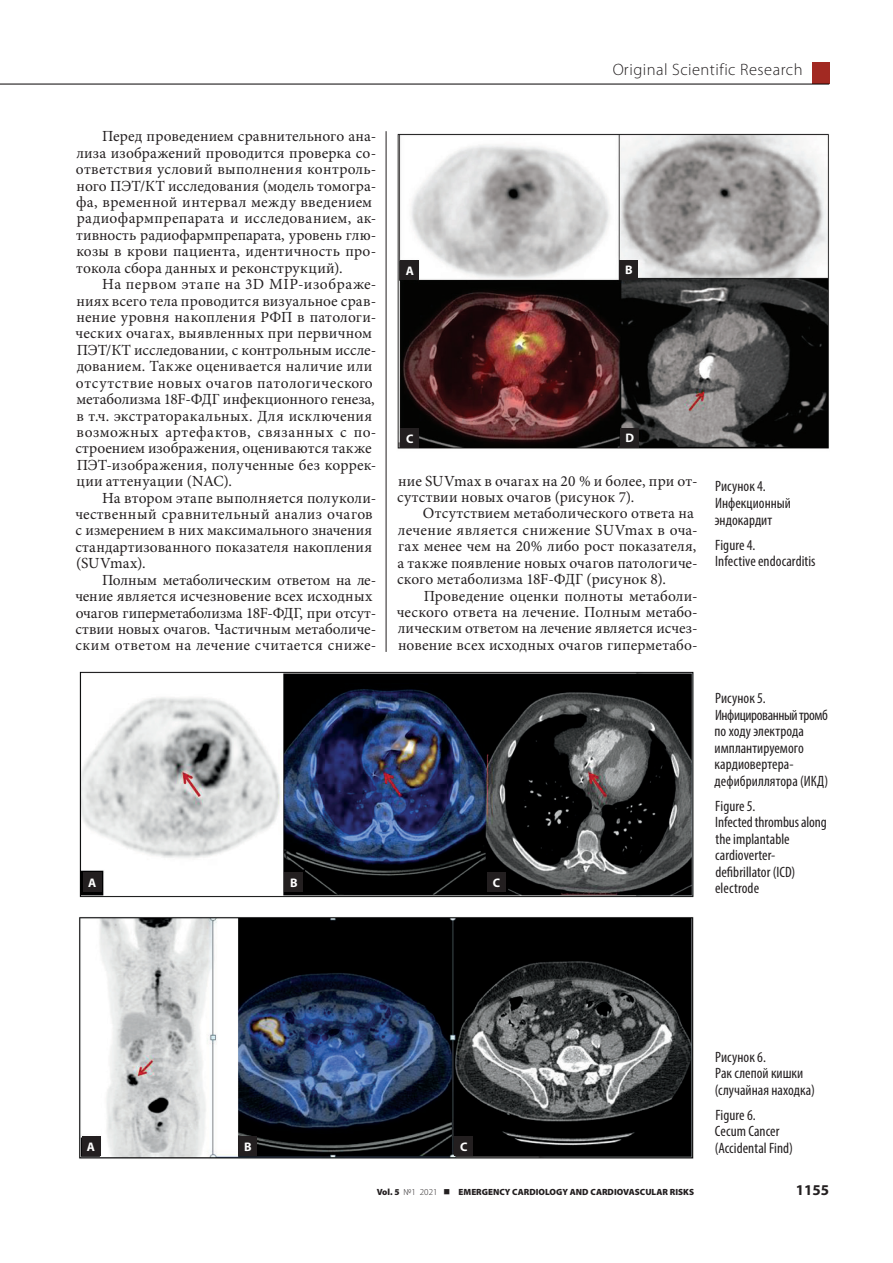
<style>
.page{position:relative;width:893px;height:1263px;background:#fff}
.page>*{position:absolute;margin:0;border:0;box-sizing:border-box;transform-origin:0 0}
.t1{font:300 16.5px "Myriad Pro";letter-spacing:.03em;color:#231f20}
.t2{font:15.45px/16.5px "Minion Pro";letter-spacing:.01em;color:#231f20}
.t3{font:condensed 15px/16.5px "Myriad Pro";letter-spacing:.005em;color:#231f20}
.t4{font:700 15px "Myriad Pro";color:#231f20}
.t5{font:700 12.45px "Myriad Pro";color:#fff}
.t6{font:900 9px "Myriad Pro";color:#231f20}
.s1{font-weight:300}
</style>
<div class="page">
<hr style="left:386px;top:131px;width:1px;height:521px;background:#231f20">
<img style="left:79px;top:671px;width:615px;height:227px">
<img style="left:79px;top:917px;width:614px;height:242px">
<img style="left:397px;top:133px;width:432px;height:316px">
<div style="left:400px;top:260px;width:19px;height:19px;background:#231f20"></div>
<div style="left:620px;top:260px;width:18px;height:19px;background:#231f20"></div>
<div style="left:401px;top:428px;width:18px;height:20px;background:#231f20"></div>
<div style="left:620px;top:428px;width:19px;height:19px;background:#231f20"></div>
<div style="left:83px;top:872px;width:19px;height:19px;background:#231f20"></div>
<div style="left:284px;top:872px;width:19px;height:19px;background:#231f20"></div>
<div style="left:487px;top:872px;width:19px;height:19px;background:#231f20"></div>
<div style="left:82px;top:1137px;width:18px;height:19px;background:#231f20"></div>
<div style="left:239px;top:1137px;width:18px;height:19px;background:#231f20"></div>
<div style="left:455px;top:1137px;width:18px;height:19px;background:#231f20"></div>
<hr style="left:0;top:83px;width:829px;height:2px;background:#231f20">
<div style="left:812px;top:63px;width:17px;height:21px;background:#a22922"></div>
<p class="t2" style="left:76px;top:128px;width:302px;text-indent:26px">Перед проведением сравнительного ана&shy;лиза изображений проводится проверка со&shy;ответствия условий выполнения контроль&shy;ного ПЭТ/КТ исследования (модель томогра&shy;фа, временной интервал между введением радиофармпрепарата и исследованием, ак&shy;тивность радиофармпрепарата, уровень глю&shy;козы в крови пациента, идентичность про&shy;токола сбора данных и реконструкций).</p>
<p class="t2" style="left:75px;top:276px;width:302px;text-indent:27px">На первом этапе на 3D MIP-изображе&shy;ниях всего тела проводится визуальное срав&shy;нение уровня накопления РФП в патологи&shy;ческих очагах, выявленных при первичном ПЭТ/КТ исследовании, с контрольным иссле&shy;дованием. Также оценивается наличие или отсутствие новых очагов патологического метаболизма 18F-ФДГ инфекционного генеза, в т.ч. экстраторакальных. Для исключения возможных артефактов, связанных с по&shy;строением изображения, оцениваются также ПЭТ-изображения, полученные без коррек&shy;ции аттенуации (NAC).</p>
<p class="t2" style="left:75px;top:490px;width:302px;text-indent:27px">На втором этапе выполняется полуколи&shy;чественный сравнительный анализ очагов с измерением в них максимального значения стандартизованного показателя накопления (SUVmax).</p>
<p class="t2" style="left:75px;top:572px;width:302px;text-indent:27px">Полным метаболическим ответом на ле&shy;чение является исчезновение всех исходных очагов гиперметаболизма 18F-ФДГ, при отсут&shy;ствии новых очагов. Частичным метаболиче&shy;ским ответом на лечение считается сниже-</p>
<p class="t1" style="left:612px;top:61px;width:192px">Original Scientific Research</p>
<p class="t5" style="left:406px;top:262px;width:10px">А</p>
<p class="t5" style="left:625px;top:262px;width:9px">B</p>
<p class="t5" style="left:406px;top:430px;width:9px">C</p>
<p class="t5" style="left:625px;top:430px;width:10px">D</p>
<p class="t2" style="left:397px;top:473px;width:300px">ние SUVmax в очагах на 20 % и более, при от&shy;сутствии новых очагов (рисунок 7).</p>
<p class="t2" style="left:397px;top:505px;width:302px;text-indent:26px">Отсутствием метаболического ответа на лечение является снижение SUVmax в оча&shy;гах менее чем на 20% либо рост показателя, а также появление новых очагов патологиче&shy;ского метаболизма 18F-ФДГ (рисунок 8).</p>
<p class="t2" style="left:397px;top:587px;width:302px;text-align:justify;text-indent:27px">Проведение оценки полноты метаболи&shy;ческого ответа на лечение. Полным метабо&shy;лическим ответом на лечение является исчез&shy;новение всех исходных очагов гиперметабо-</p>
<p class="t3" style="left:715px;top:478px;width:78px">Рисунок 4.<br>Инфекционный эндокардит</p>
<p class="t3" style="left:715px;top:536px;width:102px">Figure 4.<br>Infective endocarditis</p>
<p class="t5" style="left:88px;top:874px;width:10px">А</p>
<p class="t5" style="left:290px;top:874px;width:9px">B</p>
<p class="t5" style="left:493px;top:874px;width:9px">C</p>
<p class="t5" style="left:87px;top:1138px;width:10px">А</p>
<p class="t5" style="left:244px;top:1138px;width:9px">B</p>
<p class="t5" style="left:460px;top:1138px;width:9px">C</p>
<p class="t3" style="left:715px;top:690px;width:115px">Рисунок 5.<br>Инфицированный тромб по ходу электрода имплантируемого кардиовертера&shy;дефибриллятора (ИКД)</p>
<p class="t3" style="left:715px;top:797px;width:113px">Figure 5.<br>Infected thrombus along the implantable cardioverter&shy;defibrillator (ICD) electrode</p>
<p class="t3" style="left:715px;top:1048px;width:102px">Рисунок 6.<br>Рак слепой кишки (случайная находка)</p>
<p class="t3" style="left:715px;top:1106px;width:80px">Figure 6.<br>Cecum Cancer (Accidental Find)</p>
<p class="t6" style="left:377px;top:1186px;width:319px">Vol. 5 <span class="s1">№1 2021</span> ■ EMERGENCY CARDIOLOGY AND CARDIOVASCULAR RISKS</p>
<p class="t4" style="left:796px;top:1180px;width:35px">1155</p>
</div>
